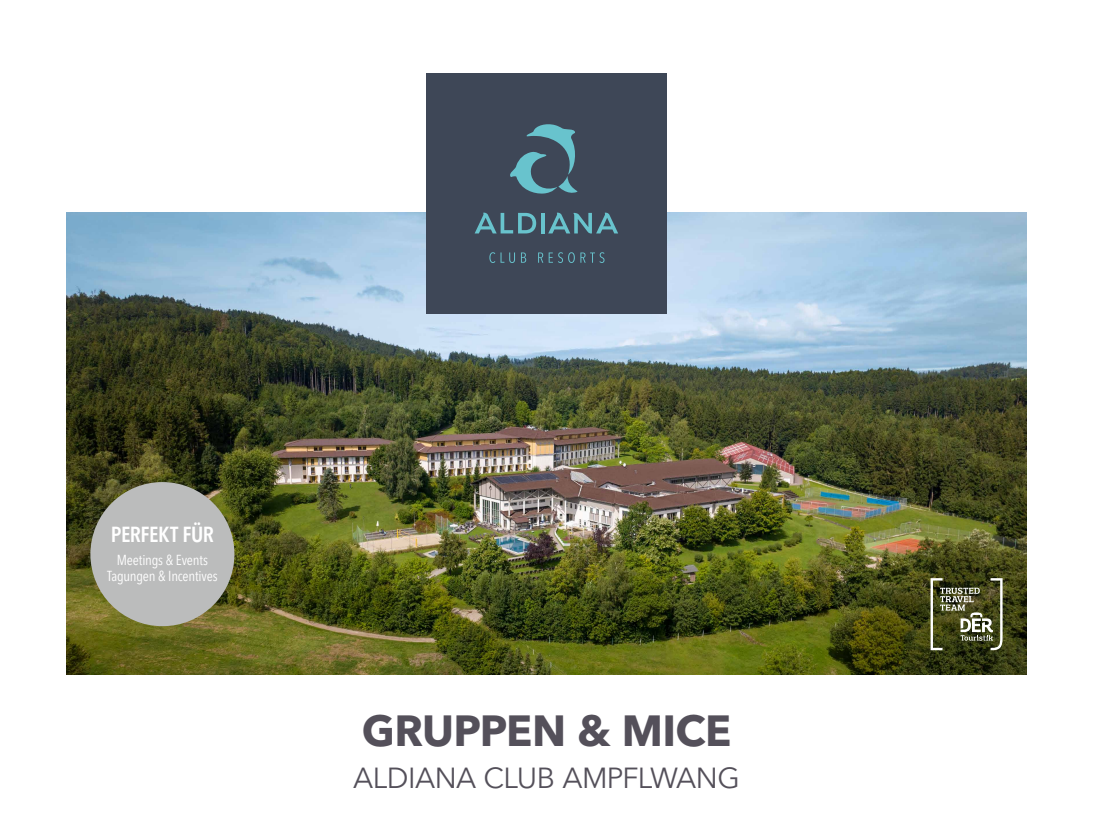
<style>
.page{position:relative;width:1093px;height:820px;background:#fff}
.page>*{position:absolute;margin:0;border:0;box-sizing:border-box;transform-origin:0 0}
.t1{font:700 43.2px "Avenir Next LT Pro";letter-spacing:-.015em;color:#54505a}
.t2{font:28.8px "Avenir Next LT Pro";letter-spacing:-.02em;color:#54505a}
.t3{font:600 condensed 21.6px "Avenir Next LT Pro";letter-spacing:-.02em;color:#fff}
.t4{font:condensed 14.4px/16.2px "Avenir Next LT Pro";letter-spacing:-.015em;color:#fff;text-align:center}
</style>
<div class="page">
<img style="left:66px;top:212px;width:960px;height:342px">
<img style="left:66px;top:554px;width:960px;height:120px">
<svg style="left:930px;top:578px;width:72px;height:72px;background:#626443"></svg>
<div style="left:90px;top:482px;width:144px;height:144px;background:#bbbcbc;border-radius:50%"></div>
<div style="left:426px;top:74px;width:240px;height:240px;background:#3e4757"></div>
<svg style="left:489px;top:252px;width:26px;height:11px"></svg>
<svg style="left:521px;top:252px;width:5px;height:10px"></svg>
<svg style="left:538px;top:252px;width:5px;height:10px"></svg>
<svg style="left:549px;top:252px;width:55px;height:11px"></svg>
<svg style="left:510px;top:124px;width:68px;height:70px"></svg>
<svg style="left:475px;top:212px;width:61px;height:21px"></svg>
<hr style="left:541px;top:213px;width:3px;height:20px;background:#68c3cd">
<svg style="left:548px;top:212px;width:70px;height:21px"></svg>
<h3 class="t3" style="left:111px;top:521px;width:105px">PERFEKT FÜR</h3>
<p class="t4" style="left:107px;top:551px;width:112px">Meetings &amp; Events<br>Tagungen &amp; Incentives</p>
<h1 class="t1" style="left:362px;top:704px;width:371px">GRUPPEN &amp; MICE</h1>
<h2 class="t2" style="left:353px;top:760px;width:388px">ALDIANA CLUB AMPFLWANG</h2>
</div>
